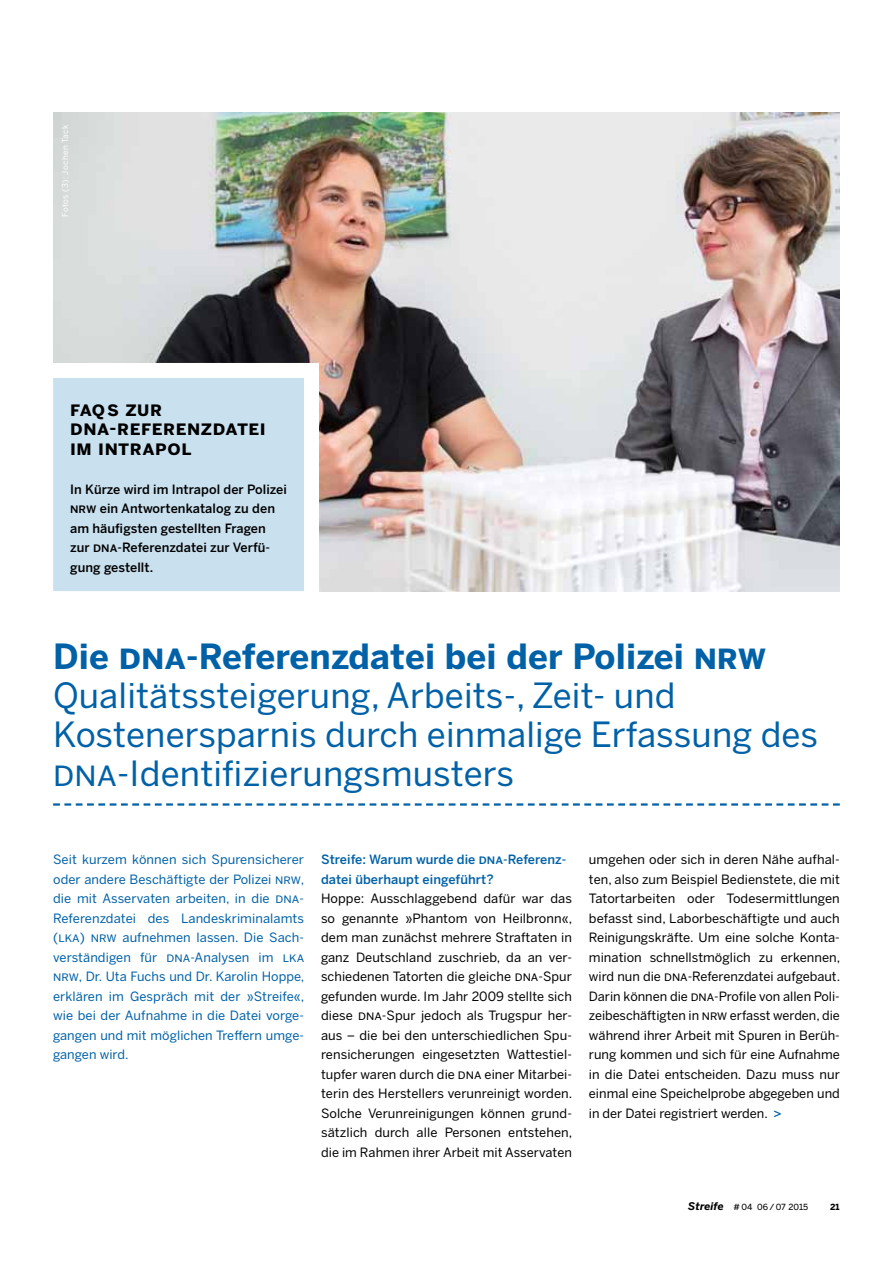
<style>
.page{position:relative;width:893px;height:1263px;background:#fff}
.page>*{position:absolute;margin:0;border:0;box-sizing:border-box;transform-origin:0 0}
.t1{font:34.5px/39px "Benton Sans";letter-spacing:.005em;color:#0061a7}
.t2{font:19.5px/19.5px "Benton Sans Bold SC";letter-spacing:.03em;color:#000}
.t3{font:12.75px/19.5px "Benton Sans";color:#000;text-align:justify}
.t4{font:12.75px/19.5px "Benton Sans";letter-spacing:.005em;color:#0061a7;text-align:justify}
.t5{font:500 12.75px/19.5px "Benton Sans";letter-spacing:.005em;color:#000}
.t6{font:500 12.75px/19.5px "Benton Sans";letter-spacing:.005em;color:#0061a7}
.t7{font:10.5px "Benton Sans Regular SC";color:#000}
.t8{font:10.5px "Benton Sans Bold SC";color:#000}
.t9{font:8.25px "Benton Sans";letter-spacing:.04em;color:#fff}
.s1{font-family:"Benton Sans Medium SC";font-weight:400}
.s2{font-weight:700}
.s3{font-family:"Benton Sans Bold SC"}
.s4{font-family:"Benton Sans Regular SC"}
.s5{font-weight:500;color:#0061a7}
.s6{font-family:"Benton Sans";font-weight:700;font-style:italic}
</style>
<div class="page">
<svg style="left:53px;top:803px;width:787px;height:3px"></svg>
<img style="left:53px;top:113px;width:787px;height:478px">
<svg style="left:53px;top:355px;width:274px;height:237px;background:#cbdde9"></svg>
<p class="t9" style="left:60px;top:217px;width:94px;rotate:-90deg">Fotos (3): Jochen Tack</p>
<h2 class="t2" style="left:70px;top:398px;width:197px">FAQS ZUR<br>DNA-REFERENZDATEI<br>IM INTRAPOL</h2>
<p class="t5" style="left:70px;top:479px;width:218px">In Kürze wird im Intrapol der Polizei<br><span class="s1">NRW</span> ein Antwortenkatalog zu den am häufigsten gestellten Fragen zur <span class="s1">DNA</span>-Referenzdatei zur Verfü&shy;gung gestellt.</p>
<h1 class="t1" style="left:53px;top:637px;width:766px"><span class="s2">Die</span> <span class="s3">DNA</span><span class="s2">-Referenzdatei bei der Polizei</span> <span class="s3">NRW </span>Qualitätssteigerung, Arbeits-, Zeit- und Kostenersparnis durch einmalige Erfassung des <span class="s4">DNA</span>-Identifizierungsmusters</h1>
<p class="t4" style="left:53px;top:849px;width:253px">Seit kurzem können sich Spurensicherer oder andere Beschäftigte der Polizei <span class="s4">NRW</span>, die mit Asservaten arbeiten, in die <span class="s4">DNA</span>-Referenzdatei des Landeskriminalamts <span class="s4">(LKA) NRW</span> aufnehmen lassen. Die Sach&shy;verständigen für <span class="s4">DNA</span>-Analysen im <span class="s4">LKA NRW</span>, Dr. Uta Fuchs und Dr. Karolin Hoppe, erklären im Gespräch mit der »Streife«, wie bei der Aufnahme in die Datei vorge&shy;gangen und mit möglichen Treffern umge&shy;gangen wird.</p>
<p class="t6" style="left:321px;top:849px;width:247px">Streife: Warum wurde die <span class="s1">DNA</span>-Referenz&shy;datei überhaupt eingeführt?</p>
<p class="t3" style="left:321px;top:888px;width:253px">Hoppe: Ausschlaggebend dafür war das so genannte »Phantom von Heilbronn«, dem man zunächst mehrere Straftaten in ganz Deutschland zuschrieb, da an ver&shy;schiedenen Tatorten die gleiche <span class="s4">DNA</span>-Spur gefunden wurde. Im Jahr 2009 stellte sich diese <span class="s4">DNA</span>-Spur jedoch als Trugspur her&shy;aus – die bei den unterschiedlichen Spu&shy;rensicherungen eingesetzten Wattestiel&shy;tupfer waren durch die <span class="s4">DNA</span> einer Mitarbei&shy;terin des Herstellers verunreinigt worden.<br>Solche Verunreinigungen können grund&shy;sätzlich durch alle Personen entstehen, die im Rahmen ihrer Arbeit mit Asservaten</p>
<p class="t3" style="left:589px;top:849px;width:253px">umgehen oder sich in deren Nähe aufhal&shy;ten, also zum Beispiel Bedienstete, die mit Tatortarbeiten oder Todesermittlungen befasst sind, Laborbeschäftigte und auch Reinigungskräfte. Um eine solche Konta&shy;mination schnellstmöglich zu erkennen, wird nun die <span class="s4">DNA</span>-Referenzdatei aufgebaut.<br>Darin können die <span class="s4">DNA</span>-Profile von allen Poli&shy;zeibeschäftigten in <span class="s4">NRW</span> erfasst werden, die während ihrer Arbeit mit Spuren in Berüh&shy;rung kommen und sich für eine Aufnahme in die Datei entscheiden. Dazu muss nur einmal eine Speichelprobe abgegeben und in der Datei registriert werden. <span class="s5">&gt;</span></p>
<p class="t7" style="left:688px;top:1200px;width:121px"><span class="s6">Streife</span> #04 06/07 2015</p>
<p class="t8" style="left:830px;top:1200px;width:11px">21</p>
</div>
